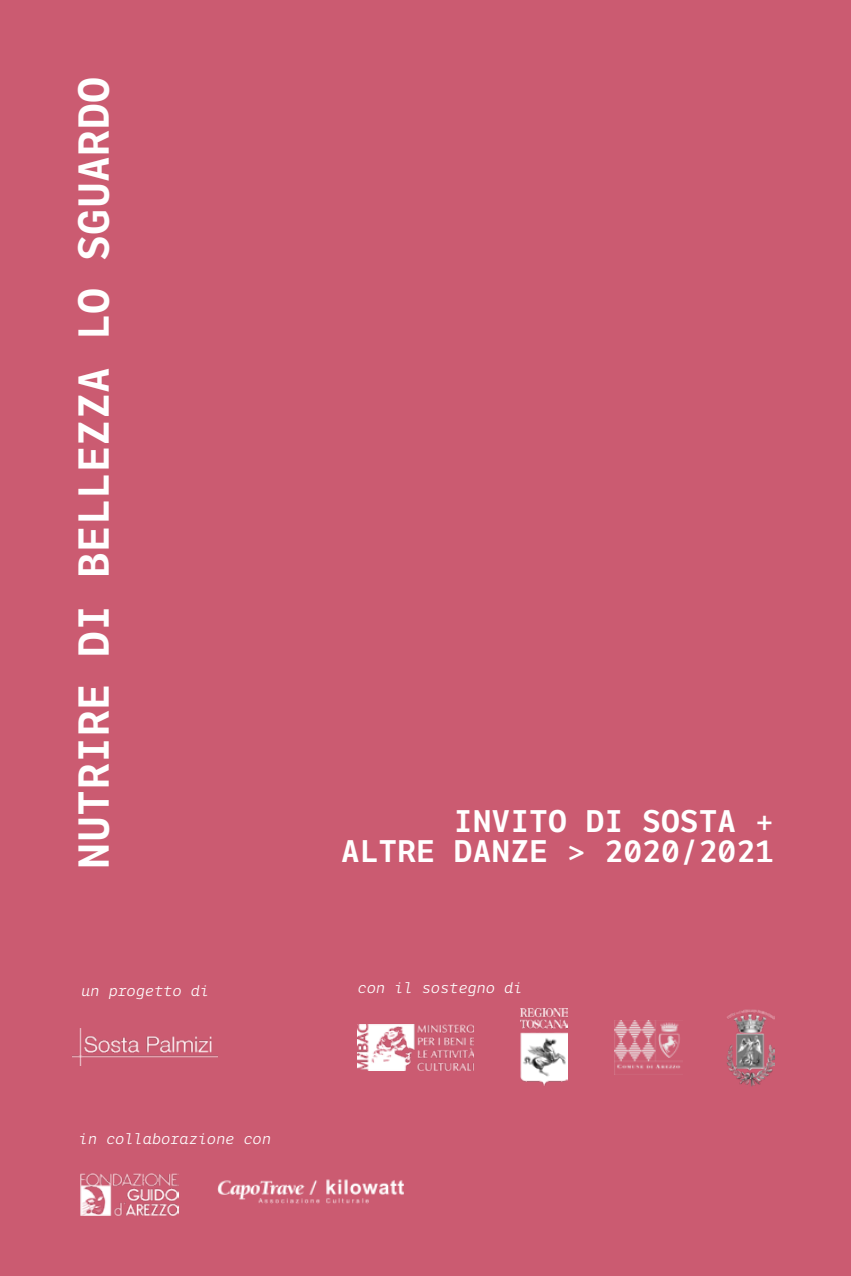
<style>
.page{position:relative;width:851px;height:1276px;background:#fff}
.page>*{position:absolute;margin:0;border:0;box-sizing:border-box;transform-origin:0 0}
.t1{font:600 42px "LFT Etica Mono";letter-spacing:.01em;color:#fff}
.t2{font:600 30.3px "LFT Etica Mono";color:#fff}
.t3{font:italic 15px "LFT Etica Mono";letter-spacing:-.01em;color:#fff}
</style>
<div class="page">
<div style="left:0;top:0;width:850px;height:1276px;background:#cb5b71"></div>
<img style="left:357px;top:1024px;width:117px;height:46px">
<img style="left:614px;top:1020px;width:68px;height:54px">
<img style="left:521px;top:1008px;width:46px;height:77px">
<img style="left:72px;top:1028px;width:145px;height:37px">
<img style="left:727px;top:1009px;width:47px;height:77px">
<img style="left:81px;top:1173px;width:97px;height:42px">
<img style="left:217px;top:1179px;width:187px;height:25px">
<p class="t1" style="left:69px;top:868px;width:793px;rotate:-90deg">NUTRIRE DI BELLEZZA LO SGUARDO</p>
<p class="t2" style="left:454px;top:803px;width:321px">INVITO DI SOSTA +</p>
<p class="t2" style="left:341px;top:833px;width:434px">ALTRE DANZE &gt; 2020/2021</p>
<p class="t3" style="left:81px;top:982px;width:130px">un progetto di</p>
<p class="t3" style="left:357px;top:979px;width:166px">con il sostegno di</p>
<p class="t3" style="left:79px;top:1130px;width:194px">in collaborazione con</p>
</div>
